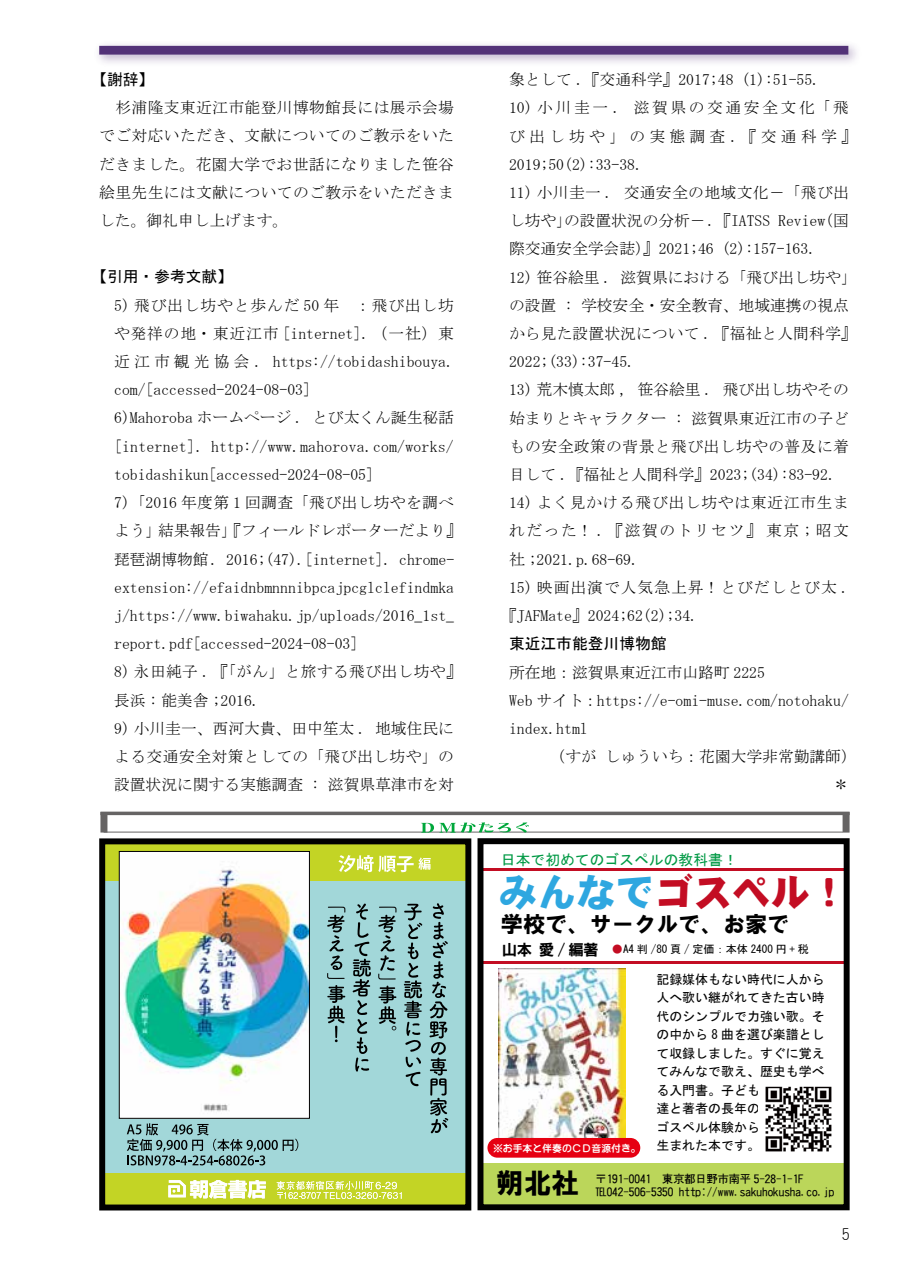
<style>
.page{position:relative;width:903px;height:1275px;background:#fff}
.page>*{position:absolute;margin:0;border:0;box-sizing:border-box;transform-origin:0 0}
.t1{font:38.85px "DF Gothic EB WIN RKSJ H";color:#c30d23}
.t2{font:27.82px "HGS Soei Kakugothic UB";color:#000}
.t3{font:22.22px "HG Soei Kakugothic UB";color:#000}
.t4{font:16.1px "DF Maru Gothic Lt WIN RKSJ H";color:#000}
.t5{font:15.75px/28.2px "MS Mincho";color:#000;text-align:justify}
.t6{font:15.75px/28.2px "MS Mincho";letter-spacing:.165em;color:#000}
.t7{font:15.75px/28.2px "MS Mincho";letter-spacing:.065em;color:#000}
.t8{font:15.75px/28.2px "MS Mincho";letter-spacing:.025em;color:#000}
.t9{font:15.75px "MS Gothic";color:#000}
.t10{font:14.88px "MS Gothic";color:#094}
.t11{font:12.95px/18.6px "MS Gothic";color:#000}
.t12{font:11.03px/13px "Iwata Chu Gothic";color:#000}
.t13{font:11.03px "Koz Go Pr 6 N";color:#000}
.t14{font:11.03px "MS Gothic";color:#000}
.t15{font:9.8px "Iwata Futomaru Gothic";color:#fff}
.s1{color:#2ea7e0}
.s2{font-family:"N Go IWA HW Bd";font-size:14.88px}
.s3{color:#c30d23}
</style>
<div class="page">
<div style="left:480px;top:1163px;width:367px;height:42px;background:#bbd65a"></div>
<hr style="left:480px;top:868px;width:367px;height:2px;background:#c30d23">
<hr style="left:480px;top:961px;width:367px;height:3px;background:#c30d23">
<img style="left:498px;top:968px;width:127px;height:170px">
<img style="left:765px;top:1086px;width:67px;height:66px">
<div style="left:487px;top:1138px;width:153px;height:20px;background:#e60012;border-radius:10px"></div>
<div style="left:477px;top:838px;width:372px;height:372px;border:6px solid #000"></div>
<div style="left:104px;top:843px;width:362px;height:362px;background:#a2d7d9"></div>
<div style="left:104px;top:1173px;width:362px;height:32px;background:#c3d425"></div>
<svg style="left:168px;top:1180px;width:98px;height:18px"></svg>
<svg style="left:277px;top:1181px;width:125px;height:18px"></svg>
<div style="left:104px;top:844px;width:362px;height:37px;background:#c3d425"></div>
<svg style="left:127px;top:1123px;width:171px;height:42px"></svg>
<svg style="left:429px;top:903px;width:20px;height:231px"></svg>
<svg style="left:404px;top:904px;width:19px;height:182px"></svg>
<svg style="left:378px;top:907px;width:18px;height:72px"></svg>
<svg style="left:378px;top:986px;width:18px;height:44px"></svg>
<svg style="left:353px;top:903px;width:18px;height:169px"></svg>
<svg style="left:327px;top:907px;width:18px;height:72px"></svg>
<svg style="left:327px;top:985px;width:18px;height:57px"></svg>
<img style="left:121px;top:853px;width:187px;height:263px">
<svg style="left:338px;top:855px;width:93px;height:17px"></svg>
<div style="left:119px;top:851px;width:191px;height:267px;border:1px solid #000"></div>
<div style="left:99px;top:838px;width:372px;height:372px;border:6px solid #000"></div>
<div style="left:93px;top:40px;width:768px;height:27px;background:#533278;opacity:.4"></div>
<div style="left:99px;top:46px;width:749px;height:9px;background:#533278"></div>
<hr style="left:100px;top:812px;width:749px;height:3px;background:#666464">
<div style="left:100px;top:812px;width:7px;height:20px;background:#666464"></div>
<div style="left:842px;top:812px;width:7px;height:21px;background:#666464"></div>
<hr style="left:104px;top:832px;width:739px;height:1px;background:#666464">
<svg style="left:421px;top:822px;width:108px;height:11px"></svg>
<p class="t9" style="left:91px;top:71px;width:64px">【謝辞】</p>
<p class="t5" style="left:99px;top:93px;width:356px">　杉浦隆支東近江市能登川博物館長には展示会場でご対応いただき、文献についてのご教示をいただきました。花園大学でお世話になりました笹谷絵里先生には文献についてのご教示をいただきました。御礼申し上げます。</p>
<p class="t9" style="left:91px;top:269px;width:143px">【引用・参考文献】</p>
<p class="t5" style="left:114px;top:291px;width:349px;text-align:left">5) 飛び出し坊やと歩んだ 50 年　：飛び出し坊や発祥の地・東近江市 [internet]. （一社）東近江市観光協会 . https://tobidashibouya. com/[accessed-2024-08-03]<br>6)Mahoroba ホームページ . とび太くん誕生秘話[internet]．http://www.mahorova.com/works/ tobidashikun[accessed-2024-08-05]<br>7)「2016 年度第 1 回調査「飛び出し坊やを調べよう」結果報告」『フィールドレポーターだより』琵琶湖博物館 . 2016;(47).[internet]. chrome&shy;extension://efaidnbmnnnibpcajpcglclefindmka j/https://www.biwahaku.jp/uploads/2016_1st_ report.pdf[accessed-2024-08-03]</p>
<p class="t8" style="left:114px;top:658px;width:349px">8) 永田純子 . 『「がん」と旅する飛び出し坊や』長浜 : 能美舎 ;2016.</p>
<p class="t5" style="left:114px;top:714px;width:341px">9) 小川圭一、西河大貴、田中笙太 . 地域住民による交通安全対策としての「飛び出し坊や」の設置状況に関する実態調査 : 滋賀県草津市を対</p>
<p class="t5" style="left:509px;top:65px;width:313px">象として . 『交通科学』2017;48 (1):51-55.</p>
<p class="t6" style="left:509px;top:94px;width:349px">10) 小川圭一 . 滋賀県の交通安全文化「飛び出し坊や」の実態調査. 『交通科学』<br>2019;50(2):33-38.</p>
<p class="t5" style="left:509px;top:178px;width:341px">11) 小川圭一 . 交通安全の地域文化－「飛び出し坊や」の設置状況の分析－ . 『IATSS Review（国際交通安全学会誌）』2021;46 (2):157-163.</p>
<p class="t5" style="left:509px;top:263px;width:349px;text-align:left">12) 笹谷絵里 . 滋賀県における「飛び出し坊や」の設置 : 学校安全・安全教育、地域連携の視点から見た設置状況について . 『福祉と人間科学』<br>2022;(33):37-45.</p>
<p class="t5" style="left:509px;top:376px;width:341px">13) 荒木慎太郎 , 笹谷絵里 . 飛び出し坊やその始まりとキャラクター : 滋賀県東近江市の子どもの安全政策の背景と飛び出し坊やの普及に着目して . 『福祉と人間科学』2023;(34):83-92.</p>
<p class="t5" style="left:509px;top:488px;width:341px">14) よく見かける飛び出し坊やは東近江市生まれだった！ . 『滋賀のトリセツ』 東京 ; 昭文社 ;2021.p.68-69.</p>
<p class="t7" style="left:501px;top:573px;width:349px;text-indent:8px">15) 映画出演で人気急上昇！とびだしとび太 .『JAFMate』2024;62(2);34.</p>
<p class="t9" style="left:509px;top:636px;width:159px">東近江市能登川博物館</p>
<p class="t5" style="left:509px;top:658px;width:341px;text-align:left">所在地：滋賀県東近江市山路町 2225<br>Web サイト：https://e-omi-muse.com/notohaku/ index.html</p>
<p class="t5" style="left:833px;top:742px;width:25px;text-indent:-284px">（すが しゅういち：花園大学非常勤講師）＊</p>
<p class="t13" style="left:480px;top:749px;width:380px">2024「本を選ぶ」広告版下　小・中・高共通 -.pdf 1 2024/02/29 15:45:13</p>
<p class="t10" style="left:501px;top:853px;width:238px">日本で初めてのゴスペルの教科書！</p>
<h1 class="t1" style="left:499px;top:873px;width:351px"><span class="s1">みんなで</span>ゴスペル！</h1>
<h3 class="t3" style="left:501px;top:913px;width:290px">学校で、サークルで、お家で</h3>
<p class="t14" style="left:502px;top:943px;width:308px"><span class="s2">山本 愛 / 編著</span> <span class="s3">●</span>A4 判 /80 頁 / 定価：本体 2400 円 + 税</p>
<p class="t15" style="left:493px;top:1143px;width:149px">※お手本と伴奏のＣＤ音源付き。</p>
<p class="t11" style="left:656px;top:970px;width:170px">記録媒体もない時代に人から人へ歌い継がれてきた古い時代のシンプルで力強い歌。その中から 8 曲を選び楽譜として収録しました。すぐに覚えてみんなで歌え、歴史も学べる入門書。子ども<br>達と著者の長年の<br>ゴスペル体験から<br>生まれた本です。</p>
<h2 class="t2" style="left:496px;top:1169px;width:85px">朔北社</h2>
<p class="t12" style="left:596px;top:1173px;width:240px">〒191-0041　東京都日野市南平 5-28-1-1F ℡042-506-5350 http://www.sakuhokusha.co.jp</p>
<p class="t4" style="left:842px;top:1226px;width:10px">5</p>
</div>
